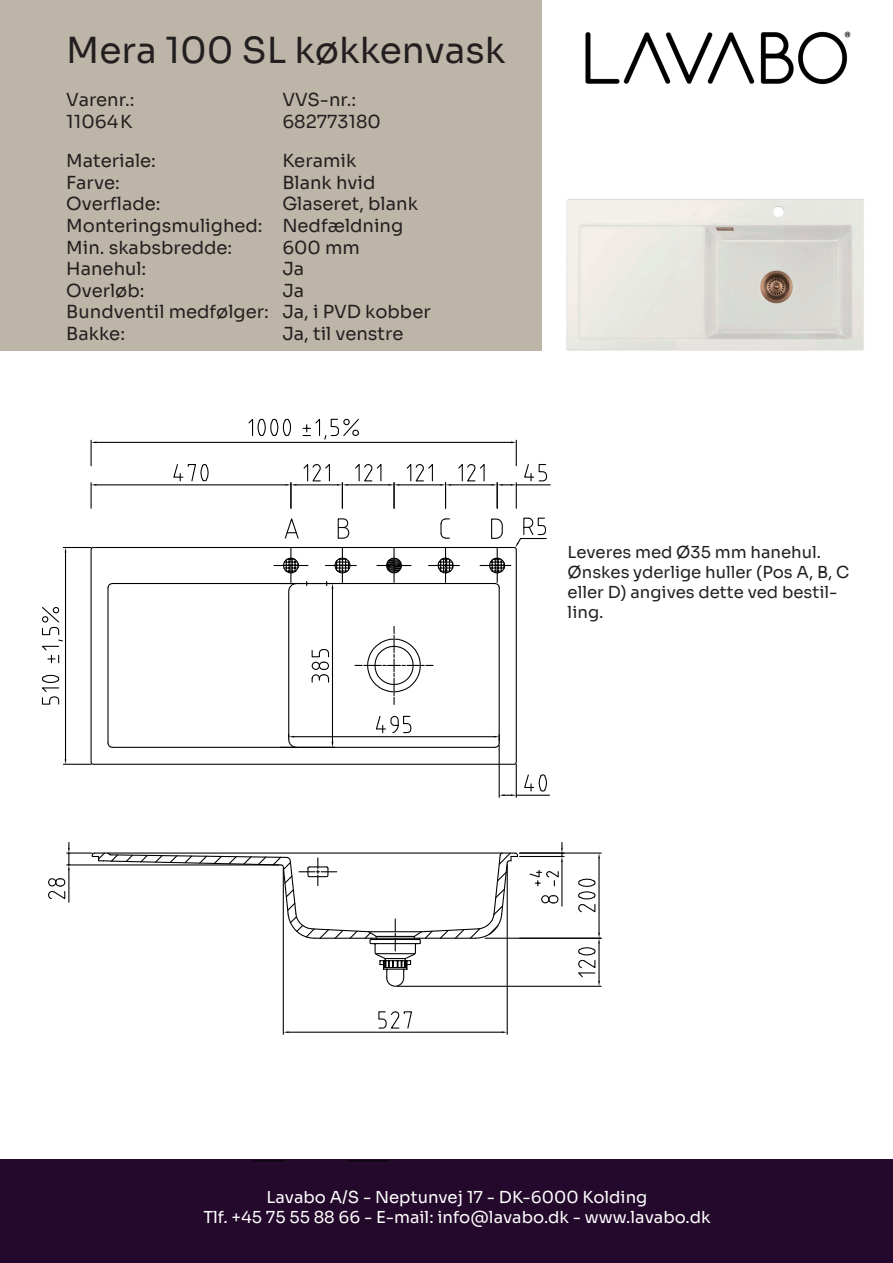
<style>
.page{position:relative;width:893px;height:1263px;background:#fff}
.page>*{position:absolute;margin:0;border:0;box-sizing:border-box;transform-origin:0 0}
.t1{font:36px "Sora";color:#231f20}
.t2{font:18px/21.6px "Sora";color:#231f20}
.t3{font:16.5px/19.8px "Sora";color:#fff;text-align:center}
.t4{font:16.5px/19.8px "Sora";color:#231f20}
</style>
<div class="page">
<div style="left:0;top:1159px;width:893px;height:104px;background:#24092c"></div>
<div style="left:0;top:0;width:542px;height:351px;background:#bdb5a7"></div>
<hr style="left:253px;top:1160px;width:33px;height:1px;background:#050504">
<hr style="left:348px;top:1160px;width:41px;height:1px;background:#050504">
<img style="left:585px;top:31px;width:266px;height:54px">
<svg style="left:90px;top:547px;width:427px;height:218px"></svg>
<hr style="left:107px;top:588px;width:2px;height:155px;background:#000001">
<hr style="left:112px;top:747px;width:383px;height:1px;background:#000001">
<hr style="left:499px;top:588px;width:1px;height:155px;background:#000001">
<hr style="left:112px;top:583px;width:383px;height:1px;background:#000001">
<svg style="left:107px;top:742px;width:7px;height:7px"></svg>
<svg style="left:107px;top:582px;width:7px;height:7px"></svg>
<svg style="left:284px;top:518px;width:15px;height:21px"></svg>
<svg style="left:337px;top:518px;width:13px;height:21px"></svg>
<svg style="left:440px;top:518px;width:9px;height:21px"></svg>
<hr style="left:296px;top:484px;width:41px;height:1px;background:#000001">
<svg style="left:303px;top:464px;width:27px;height:18px"></svg>
<hr style="left:499px;top:745px;width:1px;height:52px;background:#000001">
<hr style="left:516px;top:764px;width:1px;height:33px;background:#000001">
<hr style="left:516px;top:795px;width:34px;height:1px;background:#000001">
<svg style="left:499px;top:794px;width:17px;height:2px"></svg>
<svg style="left:524px;top:774px;width:23px;height:18px"></svg>
<hr style="left:294px;top:736px;width:200px;height:1px;background:#000001">
<svg style="left:494px;top:734px;width:6px;height:15px"></svg>
<hr style="left:96px;top:442px;width:415px;height:1px;background:#000001">
<svg style="left:91px;top:440px;width:5px;height:26px"></svg>
<svg style="left:511px;top:440px;width:6px;height:26px"></svg>
<svg style="left:248px;top:418px;width:44px;height:18px"></svg>
<svg style="left:303px;top:418px;width:56px;height:22px"></svg>
<hr style="left:348px;top:484px;width:41px;height:1px;background:#000001">
<svg style="left:337px;top:483px;width:11px;height:25px"></svg>
<svg style="left:355px;top:464px;width:27px;height:18px"></svg>
<hr style="left:516px;top:484px;width:34px;height:1px;background:#000001">
<svg style="left:524px;top:464px;width:24px;height:18px"></svg>
<hr style="left:96px;top:484px;width:190px;height:1px;background:#000001">
<svg style="left:91px;top:483px;width:5px;height:25px"></svg>
<svg style="left:286px;top:483px;width:10px;height:25px"></svg>
<svg style="left:173px;top:464px;width:36px;height:18px"></svg>
<hr style="left:393px;top:483px;width:2px;height:25px;background:#000001">
<hr style="left:399px;top:484px;width:41px;height:1px;background:#000001">
<svg style="left:389px;top:484px;width:10px;height:2px"></svg>
<svg style="left:406px;top:464px;width:27px;height:18px"></svg>
<hr style="left:65px;top:553px;width:1px;height:206px;background:#000001">
<svg style="left:63px;top:547px;width:28px;height:6px"></svg>
<svg style="left:63px;top:759px;width:28px;height:6px"></svg>
<svg style="left:41px;top:674px;width:19px;height:31px"></svg>
<svg style="left:41px;top:607px;width:22px;height:56px"></svg>
<svg style="left:480px;top:517px;width:67px;height:72px"></svg>
<hr style="left:451px;top:484px;width:41px;height:1px;background:#000001">
<svg style="left:440px;top:483px;width:11px;height:25px"></svg>
<svg style="left:492px;top:483px;width:25px;height:25px"></svg>
<svg style="left:458px;top:464px;width:27px;height:18px"></svg>
<svg style="left:274px;top:548px;width:185px;height:200px"></svg>
<hr style="left:283px;top:869px;width:1px;height:165px;background:#000001">
<hr style="left:507px;top:865px;width:1px;height:169px;background:#000001">
<hr style="left:288px;top:1032px;width:214px;height:1px;background:#000001">
<svg style="left:378px;top:1011px;width:34px;height:18px"></svg>
<hr style="left:520px;top:852px;width:81px;height:2px;background:#000001">
<hr style="left:485px;top:938px;width:116px;height:1px;background:#000001">
<hr style="left:598px;top:858px;width:2px;height:75px;background:#000001">
<svg style="left:578px;top:878px;width:18px;height:35px"></svg>
<hr style="left:67px;top:852px;width:25px;height:2px;background:#000001">
<hr style="left:67px;top:864px;width:212px;height:1px;background:#000001">
<hr style="left:68px;top:870px;width:1px;height:32px;background:#000001">
<svg style="left:68px;top:842px;width:2px;height:28px"></svg>
<svg style="left:48px;top:878px;width:18px;height:21px"></svg>
<hr style="left:520px;top:856px;width:44px;height:1px;background:#000001">
<hr style="left:561px;top:862px;width:1px;height:44px;background:#000001">
<svg style="left:561px;top:842px;width:2px;height:20px"></svg>
<svg style="left:541px;top:895px;width:18px;height:9px"></svg>
<svg style="left:529px;top:870px;width:30px;height:16px"></svg>
<svg style="left:91px;top:852px;width:428px;height:135px"></svg>
<hr style="left:397px;top:986px;width:204px;height:1px;background:#000001">
<svg style="left:576px;top:933px;width:24px;height:53px"></svg>
<img style="left:566px;top:199px;width:298px;height:152px">
<h1 class="t1" style="left:66px;top:21px;width:441px">Mera 100 SL køkkenvask</h1>
<p class="t2" style="left:66px;top:88px;width:70px">Varenr.:</p>
<p class="t2" style="left:282px;top:88px;width:75px">VVS-nr.:</p>
<p class="t2" style="left:66px;top:109px;width:68px">11064 K</p>
<p class="t2" style="left:282px;top:109px;width:100px">682773180</p>
<p class="t2" style="left:66px;top:148px;width:91px">Materiale:</p>
<p class="t2" style="left:282px;top:148px;width:75px">Keramik</p>
<p class="t2" style="left:66px;top:170px;width:55px">Farve:</p>
<p class="t2" style="left:282px;top:170px;width:95px">Blank hvid</p>
<p class="t2" style="left:66px;top:191px;width:96px">Overflade:</p>
<p class="t2" style="left:66px;top:191px;width:353px;text-indent:216px">Glaseret, blank<br>Monteringsmulighed: Nedfældning<br>Min. skabsbredde:</p>
<p class="t2" style="left:282px;top:235px;width:79px">600 mm</p>
<p class="t2" style="left:66px;top:256px;width:82px">Hanehul:</p>
<p class="t2" style="left:282px;top:256px;width:23px">Ja</p>
<p class="t2" style="left:66px;top:278px;width:80px">Overløb:</p>
<p class="t2" style="left:66px;top:278px;width:366px;text-indent:216px">Ja<br>Bundventil medfølger: Ja, i PVD kobber<br>Bakke:</p>
<p class="t2" style="left:282px;top:321px;width:123px">Ja, til venstre</p>
<p class="t4" style="left:568px;top:541px;width:283px">Leveres med Ø35 mm hanehul.<br>Ønskes yderlige huller (Pos A, B, C eller D) angives dette ved bestil&shy;ling.</p>
<p class="t3" style="left:203px;top:1186px;width:509px">Lavabo A/S - Neptunvej 17 - DK-6000 Kolding<br>Tlf. +45 75 55 88 66 - E-mail: info@lavabo.dk - www.lavabo.dk</p>
</div>
